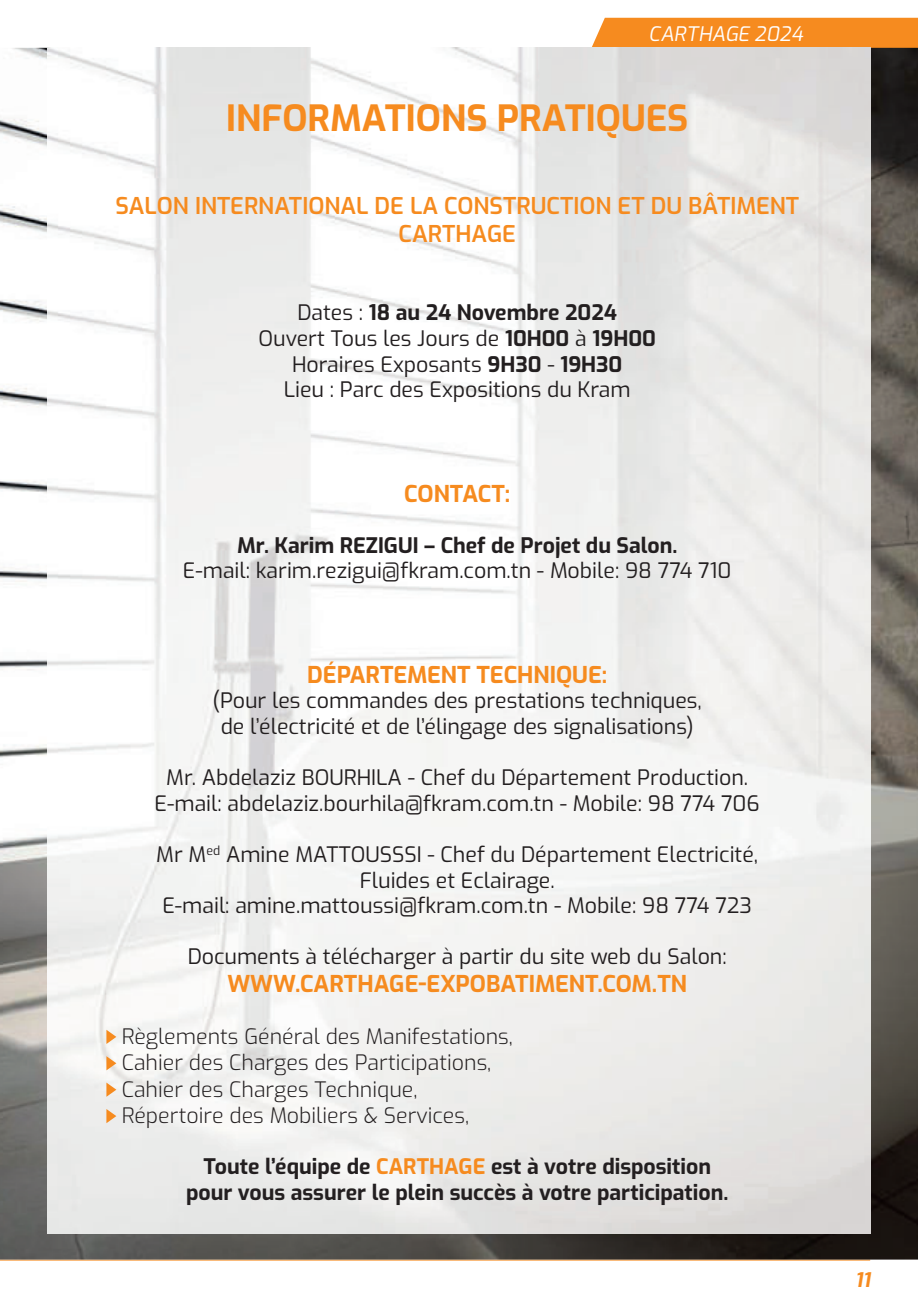
<style>
.page{position:relative;width:918px;height:1315px;background:#fff}
.page>*{position:absolute;margin:0;border:0;box-sizing:border-box;transform-origin:0 0}
.t1{font:700 36px "Exo";color:#f68b1f}
.t2{font:700 23px "Exo";color:#f68b1f}
.t3{font:600 23px/27.8px "Exo";color:#f68b1f;text-align:center}
.t4{font:21.4px/25.6px "Exo";color:#231f20;text-align:center}
.t5{font:700 21.4px/25.6px "Exo";color:#231f20;text-align:center}
.t6{font:300 21.4px/26.4px "Exo";color:#231f20}
.t7{font:italic 20px "Exo";color:#fff}
.t8{font:italic 700 20px "Exo";color:#f68b1f}
.s1{font-weight:700}
.s2{color:#f68b1f}
</style>
<div class="page">
<hr style="left:0;top:1259px;width:870px;height:1px;background:#f68b1f">
<div style="left:590px;top:18px;width:328px;height:30px;background:#f68b1f"></div>
<img style="left:0;top:48px;width:918px;height:1211px">
<img style="left:48px;top:48px;width:822px;height:1185px">
<svg style="left:106px;top:1029px;width:10px;height:15px"></svg>
<svg style="left:106px;top:1056px;width:10px;height:14px"></svg>
<svg style="left:106px;top:1082px;width:10px;height:14px"></svg>
<svg style="left:106px;top:1109px;width:10px;height:14px"></svg>
<p class="t7" style="left:648px;top:22px;width:156px">CARTHAGE 2024</p>
<h1 class="t1" style="left:226px;top:97px;width:464px">INFORMATIONS PRATIQUES</h1>
<p class="t3" style="left:115px;top:190px;width:685px">SALON INTERNATIONAL DE LA CONSTRUCTION ET DU BÂTIMENT<br>CARTHAGE</p>
<p class="t4" style="left:258px;top:301px;width:399px">Dates : <span class="s1">18 au 24 Novembre 2024<br></span>Ouvert Tous les Jours de <span class="s1">10H00</span> ‡ <span class="s1">19H00<br></span>Horaires Exposants <span class="s1">9H30</span> - <span class="s1">19H30<br></span>Lieu : Parc des Expositions du Kram</p>
<p class="t2" style="left:404px;top:480px;width:107px">CONTACT:</p>
<p class="t5" style="left:237px;top:532px;width:442px">Mr. Karim REZIGUI – Chef de Projet du Salon.</p>
<p class="t4" style="left:183px;top:559px;width:550px">E-mail: karim.rezigui@fkram.com.tn - Mobile: 98 774 710</p>
<p class="t2" style="left:307px;top:661px;width:302px">DÉPARTEMENT TECHNIQUE:</p>
<p class="t4" style="left:213px;top:689px;width:491px">(Pour les commandes des prestations techniques, de líÈlectricitÈ et de líÈlingage des signalisations)</p>
<p class="t4" style="left:155px;top:766px;width:606px">Mr. Abdelaziz BOURHILA - Chef du DÈpartement Production.<br>E-mail: abdelaziz.bourhila@fkram.com.tn - Mobile: 98 774 706</p>
<p class="t4" style="left:156px;top:842px;width:603px">Mr M<sup>ed</sup> Amine MATTOUSSSI - Chef du DÈpartement ElectricitÈ,<br>Fluides et Eclairage.<br>E-mail: amine.mattoussi@fkram.com.tn - Mobile: 98 774 723</p>
<p class="t4" style="left:188px;top:945px;width:540px">Documents ‡ tÈlÈcharger ‡ partir du site web du Salon:</p>
<p class="t2" style="left:227px;top:966px;width:461px">WWW.CARTHAGE-EXPOBATIMENT.COM.TN</p>
<p class="t6" style="left:122px;top:1025px;width:393px">RËglements GÈnÈral des Manifestations, Cahier des Charges des Participations, Cahier des Charges Technique, RÈpertoire des Mobiliers &amp; Services,</p>
<p class="t5" style="left:186px;top:1154px;width:544px">Toute l’équipe de <span class="s2">CARTHAGE</span> est à votre disposition pour vous assurer le plein succès à votre participation.</p>
<p class="t8" style="left:855px;top:1272px;width:16px">11</p>
</div>
